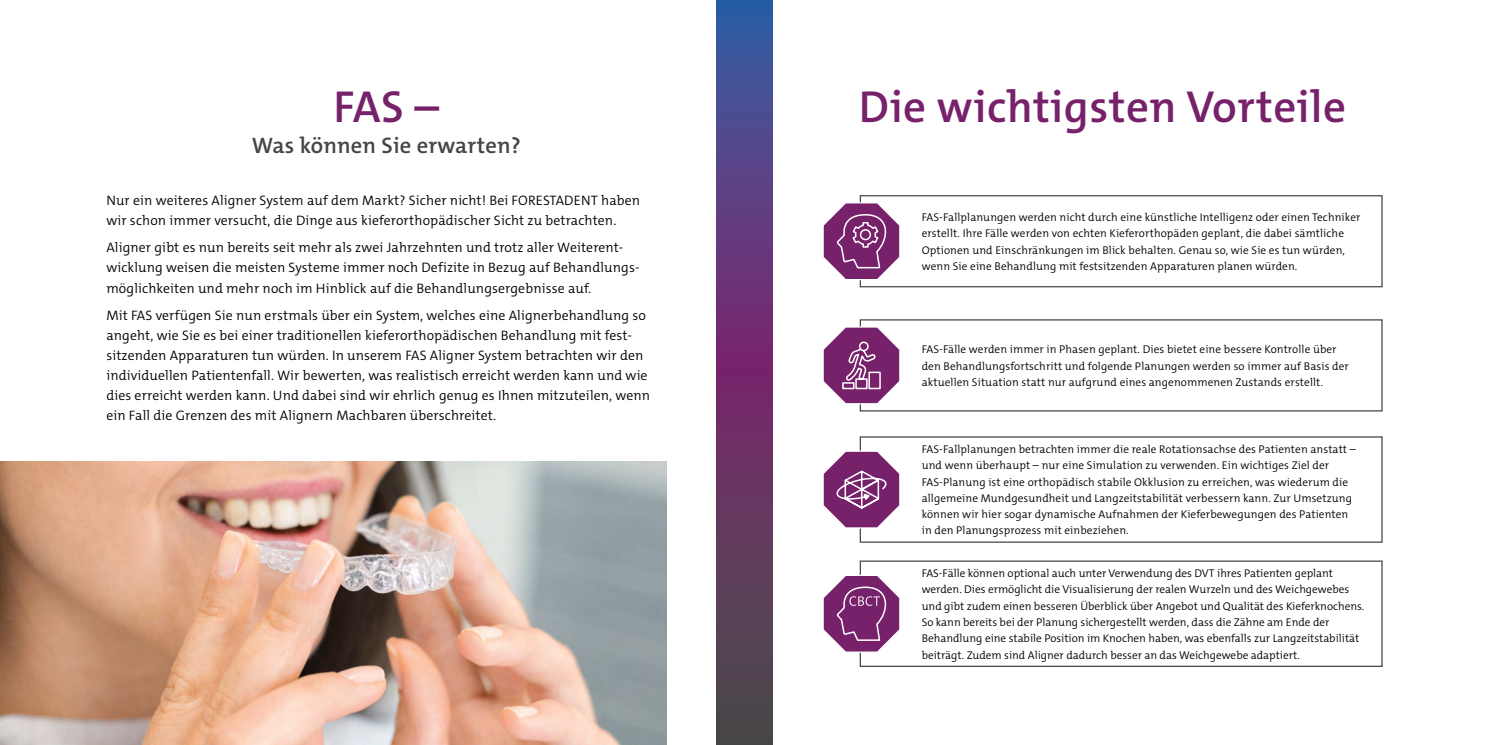
<style>
.page{position:relative;width:1489px;height:745px;background:#fff}
.page>*{position:absolute;margin:0;border:0;box-sizing:border-box;transform-origin:0 0}
.t1{font:600 45px "The Mix C5";letter-spacing:.01em;color:#77216b}
.t2{font:600 22.5px "The Mix C5";letter-spacing:.01em;color:#444544}
.t3{font:300 13.75px/20px "The Mix C5";letter-spacing:.01em;color:#000}
.t4{font:300 11.25px/16.2px "The Mix C5";letter-spacing:.01em;color:#000}
</style>
<div class="page">
<img style="left:0;top:461px;width:666px;height:283px">
<svg style="left:716px;top:0;width:56px;height:744px;background:#5b3d70"></svg>
<svg style="left:823px;top:449px;width:77px;height:80px"></svg>
<div style="left:859px;top:195px;width:523px;height:92px;background:#fff;border:1px solid #444544"></div>
<svg style="left:823px;top:201px;width:77px;height:80px"></svg>
<div style="left:859px;top:319px;width:523px;height:92px;background:#fff;border:1px solid #444544"></div>
<svg style="left:823px;top:325px;width:77px;height:80px"></svg>
<div style="left:859px;top:560px;width:523px;height:106px;background:#fff;border:1px solid #444544"></div>
<svg style="left:823px;top:573px;width:77px;height:80px"></svg>
<h1 class="t1" style="left:333px;top:78px;width:107px">FAS –</h1>
<h2 class="t2" style="left:252px;top:130px;width:271px">Was können Sie erwarten?</h2>
<p class="t3" style="left:106px;top:191px;width:535px">Nur ein weiteres Aligner System auf dem Markt? Sicher nicht! Bei FORESTADENT haben wir schon immer versucht, die Dinge aus kieferorthopädischer Sicht zu betrachten.</p>
<p class="t3" style="left:106px;top:238px;width:534px">Aligner gibt es nun bereits seit mehr als zwei Jahrzehnten und trotz aller Weiterent&shy;wicklung weisen die meisten Systeme immer noch Defizite in Bezug auf Behandlungs&shy;möglichkeiten und mehr noch im Hinblick auf die Behandlungsergebnisse auf.</p>
<p class="t3" style="left:106px;top:305px;width:545px">Mit FAS verfügen Sie nun erstmals über ein System, welches eine Alignerbehandlung so angeht, wie Sie es bei einer traditionellen kieferorthopädischen Behandlung mit fest&shy;sitzenden Apparaturen tun würden. In unserem FAS Aligner System betrachten wir den individuellen Patientenfall. Wir bewerten, was realistisch erreicht werden kann und wie dies erreicht werden kann. Und dabei sind wir ehrlich genug es Ihnen mitzuteilen, wenn ein Fall die Grenzen des mit Alignern Machbaren überschreitet.</p>
<h1 class="t1" style="left:858px;top:78px;width:489px">Die wichtigsten Vorteile</h1>
<p class="t4" style="left:921px;top:209px;width:440px">FAS-Fallplanungen werden nicht durch eine künstliche Intelligenz oder einen Techniker erstellt. Ihre Fälle werden von echten Kieferorthopäden geplant, die dabei sämtliche Optionen und Einschränkungen im Blick behalten. Genau so, wie Sie es tun würden, wenn Sie eine Behandlung mit festsitzenden Apparaturen planen würden.</p>
<p class="t4" style="left:921px;top:341px;width:428px">FAS-Fälle werden immer in Phasen geplant. Dies bietet eine bessere Kontrolle über den Behandlungsfortschritt und folgende Planungen werden so immer auf Basis der aktuellen Situation statt nur aufgrund eines angenommenen Zustands erstellt.</p>
<p class="t4" style="left:921px;top:441px;width:436px">FAS-Fallplanungen betrachten immer die reale Rotationsachse des Patienten anstatt – und wenn überhaupt – nur eine Simulation zu verwenden. Ein wichtiges Ziel der FAS-Planung ist eine orthopädisch stabile Okklusion zu erreichen, was wiederum die allgemeine Mundgesundheit und Langzeitstabilität verbessern kann. Zur Umsetzung können wir hier sogar dynamische Aufnahmen der Kieferbewegungen des Patienten in den Planungsprozess mit einbeziehen.</p>
<p class="t4" style="left:921px;top:565px;width:444px">FAS-Fälle können optional auch unter Verwendung des DVT ihres Patienten geplant werden. Dies ermöglicht die Visualisierung der realen Wurzeln und des Weichgewebes und gibt zudem einen besseren Überblick über Angebot und Qualität des Kieferknochens.<br>So kann bereits bei der Planung sichergestellt werden, dass die Zähne am Ende der Behandlung eine stabile Position im Knochen haben, was ebenfalls zur Langzeitstabilität beiträgt. Zudem sind Aligner dadurch besser an das Weichgewebe adaptiert.</p>
</div>
